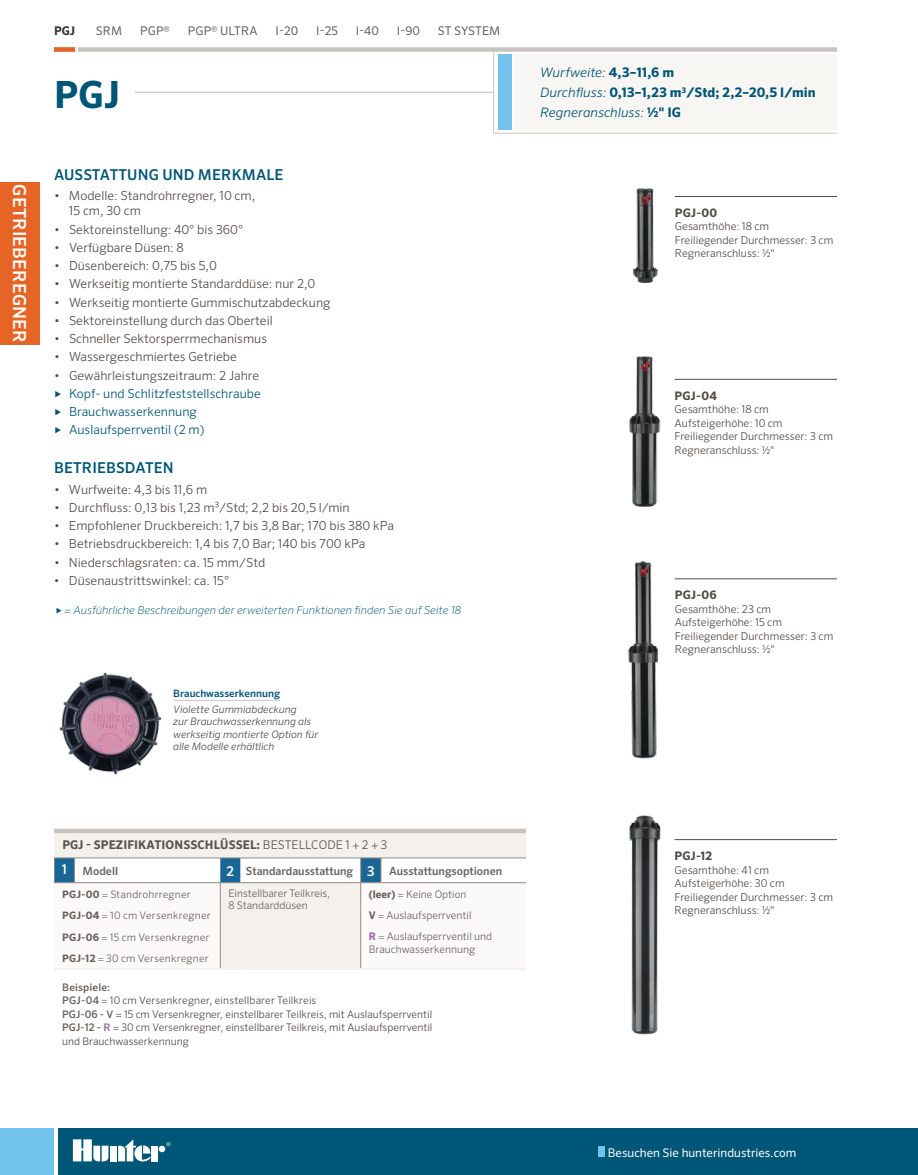
<style>
.page{position:relative;width:918px;height:1175px;background:#fff}
.page>*{position:absolute;margin:0;border:0;box-sizing:border-box;transform-origin:0 0}
.t1{font:700 37.5px "Sero Pro";color:#005676}
.t2{font:500 18px "Sero Pro";letter-spacing:.01em;color:#fff}
.t3{font:500 15px "Sero Pro";letter-spacing:.01em;color:#005676}
.t4{font:700 13.2px "Sero Pro";letter-spacing:.005em;color:#005676}
.t5{font:italic 300 13.05px "Sero Pro";letter-spacing:.005em;color:#005676}
.t6{font:300 12.45px/15px "Sero Pro";color:#504d49}
.t7{font:300 12.45px/18.3px "Sero Pro";color:#005676}
.t8{font:700 12px "Sero Pro";letter-spacing:.01em;color:#585451}
.t9{font:12px "Sero Pro";letter-spacing:.01em;color:#5e5e5f}
.t10{font:12px "Sero Pro";color:#fff}
.t11{font:700 12px "Sero Pro";color:#363636}
.t12{font:700 11.7px "Sero Pro";letter-spacing:.02em;color:#504d49}
.t13{font:500 11.25px "Sero Pro";color:#68625e}
.t14{font:italic 200 10.95px "Sero Pro";color:#005676}
.t15{font:300 10.8px/13.5px "Sero Pro";color:#504d49}
.t16{font:300 10.5px/13.5px "Sero Pro";color:#504d49}
.t17{font:300 10.5px/12.6px "Sero Pro";color:#68625e}
.t18{font:italic 300 10.35px/12.6px "Sero Pro";color:#504d49}
.t19{font:300 10.35px "Sero Pro";letter-spacing:.02em;color:#68625e}
.t20{font:500 10.35px "Sero Pro";color:#005676}
.s1{font-weight:300}
.s2{font-size:13.5px;color:#fff}
.s3{font-weight:700}
.s4{font-weight:700;color:#9766a0}
.s5{font-weight:500;color:#68625e}
.s6{color:#68625e}
.s7{font-weight:500;color:#9766a0}
.s8{font-weight:700;font-style:normal;font-size:13.2px}
.s9{font-weight:300;font-style:italic;font-size:13.05px}
</style>
<div class="page">
<div style="left:0;top:182px;width:40px;height:162px;background:#e76427"></div>
<div style="left:58px;top:1127px;width:860px;height:47px;background:#005676"></div>
<div style="left:0;top:1127px;width:54px;height:47px;background:#71c3ed"></div>
<svg style="left:166px;top:1142px;width:4px;height:4px"></svg>
<div style="left:110px;top:1145px;width:7px;height:16px;background:#fff"></div>
<div style="left:159px;top:1145px;width:6px;height:7px;background:#fff;border-radius:50%"></div>
<div style="left:151px;top:1145px;width:7px;height:16px;background:#fff"></div>
<svg style="left:118px;top:1139px;width:33px;height:22px"></svg>
<svg style="left:73px;top:1139px;width:35px;height:22px"></svg>
<div style="left:599px;top:1146px;width:6px;height:10px;background:#71c3ed"></div>
<div style="left:54px;top:47px;width:783px;height:5px;background:#c9c4c2"></div>
<hr style="left:54px;top:92px;width:439px;height:1px;background:#c9c4c2">
<svg style="left:493px;top:51px;width:344px;height:83px"></svg>
<div style="left:498px;top:54px;width:13px;height:76px;background:#71c3ed"></div>
<div style="left:54px;top:62px;width:81px;height:46px;background:#fff"></div>
<hr style="left:675px;top:839px;width:162px;height:1px;background:#504d49">
<hr style="left:675px;top:196px;width:162px;height:1px;background:#504d49">
<hr style="left:675px;top:379px;width:162px;height:1px;background:#504d49">
<hr style="left:675px;top:578px;width:162px;height:1px;background:#504d49">
<div style="left:54px;top:833px;width:472px;height:24px;background:#f4f1ec"></div>
<hr style="left:54px;top:829px;width:20px;height:4px;background:#c9c4c2">
<hr style="left:74px;top:829px;width:146px;height:4px;background:#c9c4c2">
<hr style="left:220px;top:829px;width:21px;height:4px;background:#c9c4c2">
<hr style="left:241px;top:829px;width:120px;height:4px;background:#c9c4c2">
<hr style="left:361px;top:829px;width:20px;height:4px;background:#c9c4c2">
<hr style="left:381px;top:829px;width:145px;height:4px;background:#c9c4c2">
<hr style="left:361px;top:968px;width:20px;height:2px;background:#f4f1ec">
<hr style="left:381px;top:968px;width:145px;height:2px;background:#f4f1ec">
<hr style="left:54px;top:968px;width:20px;height:2px;background:#f4f1ec">
<hr style="left:74px;top:968px;width:146px;height:2px;background:#f4f1ec">
<hr style="left:220px;top:968px;width:21px;height:2px;background:#f4f1ec">
<hr style="left:241px;top:968px;width:120px;height:2px;background:#f4f1ec">
<svg style="left:54px;top:857px;width:472px;height:111px"></svg>
<hr style="left:173px;top:700px;width:107px;height:1px;background:#c9c4c2">
<img style="left:633px;top:188px;width:25px;height:96px">
<img style="left:629px;top:356px;width:32px;height:151px">
<img style="left:627px;top:561px;width:31px;height:198px">
<img style="left:629px;top:815px;width:32px;height:220px">
<img style="left:59px;top:672px;width:115px;height:103px">
<div style="left:54px;top:47px;width:21px;height:5px;background:#e76427"></div>
<svg style="left:75px;top:47px;width:3px;height:5px"></svg>
<h2 class="t2" style="left:30px;top:184px;width:159px;rotate:90deg">GETRIEBEREGNER</h2>
<p class="t11" style="left:54px;top:23px;width:23px">PGJ</p>
<p class="t9" style="left:96px;top:23px;width:28px">SRM</p>
<p class="t9" style="left:140px;top:23px;width:31px">PGP®</p>
<p class="t9" style="left:188px;top:23px;width:71px">PGP® ULTRA</p>
<p class="t9" style="left:276px;top:23px;width:24px">I-20</p>
<p class="t9" style="left:316px;top:23px;width:23px">I-25</p>
<p class="t9" style="left:356px;top:23px;width:25px">I-40</p>
<p class="t9" style="left:397px;top:23px;width:24px">I-90</p>
<p class="t9" style="left:438px;top:23px;width:64px">ST SYSTEM</p>
<h1 class="t1" style="left:54px;top:72px;width:67px">PGJ</h1>
<p class="t3" style="left:54px;top:166px;width:231px">AUSSTATTUNG UND MERKMALE</p>
<p class="t6" style="left:69px;top:188px;width:188px;text-indent:-15px">• Modelle: Standrohrregner, 10 cm,<br>15 cm, 30 cm</p>
<p class="t6" style="left:54px;top:222px;width:191px">• Sektoreinstellung: 40° bis 360°</p>
<p class="t6" style="left:54px;top:240px;width:131px">• Verfügbare Düsen: 8</p>
<p class="t6" style="left:54px;top:258px;width:164px">• Düsenbereich: 0,75 bis 5,0</p>
<p class="t6" style="left:54px;top:276px;width:263px">• Werkseitig montierte Standarddüse: nur 2,0</p>
<p class="t6" style="left:54px;top:294px;width:278px">• Werkseitig montierte Gummischutzabdeckung</p>
<p class="t6" style="left:54px;top:313px;width:220px">• Sektoreinstellung durch das Oberteil</p>
<p class="t6" style="left:54px;top:331px;width:215px">• Schneller Sektorsperrmechanismus</p>
<p class="t6" style="left:54px;top:349px;width:184px">• Wassergeschmiertes Getriebe</p>
<p class="t6" style="left:54px;top:367px;width:207px">• Gewährleistungszeitraum: 2 Jahre</p>
<p class="t7" style="left:54px;top:384px;width:208px">► Kopf- und Schlitzfeststellschraube ► Brauchwasserkennung<br>► Auslaufsperrventil (2 m)</p>
<p class="t3" style="left:54px;top:459px;width:121px">BETRIEBSDATEN</p>
<p class="t6" style="left:54px;top:481px;width:155px">• Wurfweite: 4,3 bis 11,6 m</p>
<p class="t6" style="left:54px;top:500px;width:297px">• Durchfluss: 0,13 bis 1,23 m³/Std; 2,2 bis 20,5 l/min</p>
<p class="t6" style="left:54px;top:518px;width:341px">• Empfohlener Druckbereich: 1,7 bis 3,8 Bar; 170 bis 380 kPa</p>
<p class="t6" style="left:54px;top:536px;width:313px">• Betriebsdruckbereich: 1,4 bis 7,0 Bar; 140 bis 700 kPa</p>
<p class="t6" style="left:54px;top:554px;width:213px">• Niederschlagsraten: ca. 15 mm/Std</p>
<p class="t6" style="left:54px;top:573px;width:177px">• Düsenaustrittswinkel: ca. 15°</p>
<p class="t14" style="left:56px;top:603px;width:407px">► = Ausführliche Beschreibungen der erweiterten Funktionen finden Sie auf Seite 18</p>
<p class="t20" style="left:173px;top:686px;width:108px">Brauchwasserkennung</p>
<p class="t18" style="left:173px;top:702px;width:146px">Violette Gummiabdeckung<br>zur Brauchwasserkennung als werkseitig montierte Option für alle Modelle erhältlich</p>
<p class="t8" style="left:62px;top:837px;width:327px">PGJ - SPEZIFIKATIONSSCHLÜSSEL: <span class="s1">BESTELLCODE 1 + 2 + 3</span></p>
<p class="t13" style="left:62px;top:864px;width:58px"><span class="s2">1</span> Modell</p>
<p class="t13" style="left:227px;top:864px;width:277px"><span class="s2">2</span> Standardausstattung <span class="s2">3</span> Ausstattungsoptionen</p>
<p class="t19" style="left:62px;top:887px;width:130px"><span class="s3">PGJ-00</span> = Standrohrregner</p>
<p class="t17" style="left:228px;top:886px;width:103px">Einstellbarer Teilkreis,<br>8 Standarddüsen</p>
<p class="t17" style="left:369px;top:887px;width:99px"><span class="s3">(leer)</span> = Keine Option</p>
<p class="t19" style="left:62px;top:909px;width:150px"><span class="s3">PGJ-04</span> = 10 cm Versenkregner</p>
<p class="t17" style="left:369px;top:909px;width:104px"><span class="s3">V</span> = Auslaufsperrventil</p>
<p class="t19" style="left:62px;top:931px;width:149px"><span class="s3">PGJ-06</span> = 15 cm Versenkregner</p>
<p class="t17" style="left:369px;top:930px;width:125px"><span class="s4">R</span> = Auslaufsperrventil und<br>Brauchwasserkennung</p>
<p class="t19" style="left:62px;top:952px;width:148px"><span class="s3">PGJ-12</span> = 30 cm Versenkregner</p>
<p class="t16" style="left:62px;top:980px;width:372px"><span class="s5">Beispiele:<br>PGJ-04</span> <span class="s6">=</span> 10 cm Versenkregner, einstellbarer Teilkreis<br><span class="s5">PGJ-06 - V</span> = 15 cm Versenkregner, einstellbarer Teilkreis, mit Auslaufsperrventil <span class="s5">PGJ-12 -</span> <span class="s7">R</span> = 30 cm Versenkregner, einstellbarer Teilkreis, mit Auslaufsperrventil und Brauchwasserkennung</p>
<p class="t5" style="left:540px;top:65px;width:136px">Wurfweite: <span class="s8">4,3–11,6 m</span></p>
<p class="t4" style="left:540px;top:84px;width:277px"><span class="s9">Durchfluss:</span> 0,13–1,23 m<sup>3</sup>/Std; 2,2–20,5 l/min</p>
<p class="t5" style="left:540px;top:105px;width:143px">Regneranschluss: <span class="s8">½" IG</span></p>
<p class="t12" style="left:675px;top:206px;width:44px">PGJ-00</p>
<p class="t15" style="left:675px;top:220px;width:160px">Gesamthöhe: 18 cm<br>Freiliegender Durchmesser: 3 cm<br>Regneranschluss: ½"</p>
<p class="t12" style="left:675px;top:388px;width:44px">PGJ-04</p>
<p class="t15" style="left:675px;top:402px;width:160px">Gesamthöhe: 18 cm<br>Aufsteigerhöhe: 10 cm<br>Freiliegender Durchmesser: 3 cm<br>Regneranschluss: ½"</p>
<p class="t12" style="left:675px;top:588px;width:44px">PGJ-06</p>
<p class="t15" style="left:675px;top:602px;width:160px">Gesamthöhe: 23 cm<br>Aufsteigerhöhe: 15 cm<br>Freiliegender Durchmesser: 3 cm<br>Regneranschluss: ½"</p>
<p class="t12" style="left:675px;top:848px;width:39px">PGJ-12</p>
<p class="t15" style="left:675px;top:863px;width:160px">Gesamthöhe: 41 cm<br>Aufsteigerhöhe: 30 cm<br>Freiliegender Durchmesser: 3 cm<br>Regneranschluss: ½"</p>
<p class="t10" style="left:608px;top:1145px;width:190px">Besuchen Sie hunterindustries.com</p>
</div>
